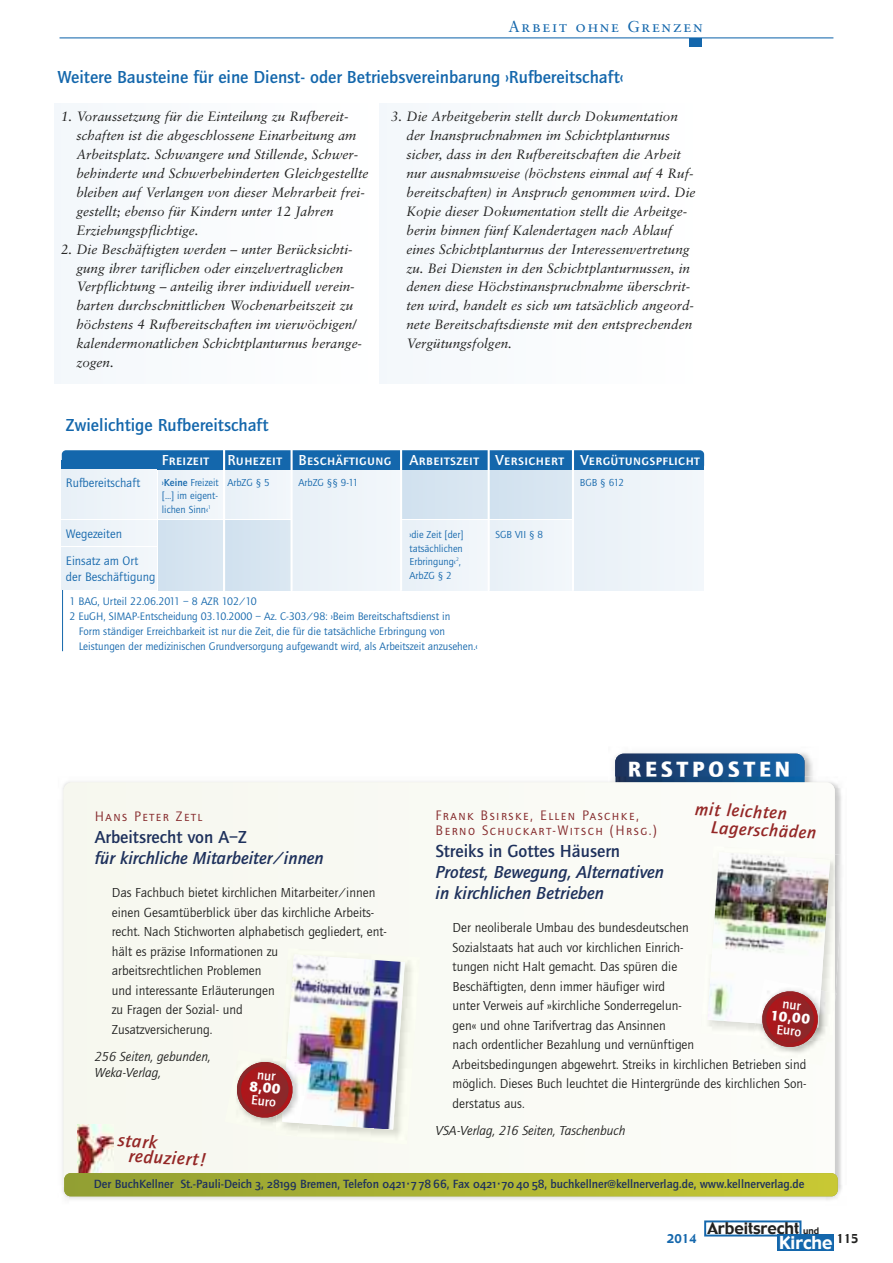
<style>
.page{position:relative;width:893px;height:1263px;background:#fff}
.page>*{position:absolute;margin:0;border:0;box-sizing:border-box;transform-origin:0 0}
.t1{font:900 22.8px "Quay Sans";letter-spacing:.175em;color:#fff}
.t2{font:italic 500 18.45px/14.9px "Quay Sans";color:#942726}
.t3{font:500 18px "Quay Sans";color:#1467ac}
.t4{font:italic 500 18px/21px "Quay Sans";color:#1e315c}
.t5{font:500 18px "Quay Sans";color:#1e315c}
.t6{font:italic 500 18px/18px "Quay Sans";color:#942726}
.t7{font:17.4px "Gadget";color:#fff}
.t8{font:15.75px "Sabon Roman SC";letter-spacing:.11em;color:#1467ac}
.t9{font:15.75px "Gadget";color:#222221}
.t10{font:500 15px "Quay Sans SC";letter-spacing:.025em;color:#fff}
.t11{font:900 14.4px "Quay Sans";color:#fff}
.t12{font:14.25px/15px "Quay Sans SC";letter-spacing:.105em;color:#862b2d}
.t13{font:500 13.8px "Quay Sans";color:#fff}
.t14{font:italic 13.5px/18.9px "Sabon";color:#222221}
.t15{font:13.5px/19.5px "Quay Sans";color:#222221}
.t16{font:italic 13.5px/16.5px "Quay Sans";color:#222221}
.t17{font:12.75px/27px "Quay Sans";color:#1467ac}
.t18{font:500 12.3px "Quay Sans";color:#1e315c}
.t19{font:12px "Gadget";color:#1467ac}
.t20{font:12px "Gadget";color:#222221}
.t21{font:11.25px "Quay Sans";color:#1467ac}
.t22{font:10.5px/13.5px "Quay Sans";color:#1467ac;text-align:justify}
.s1{font-weight:500}
.s2{font-family:"Quay Sans SC"}
.s3{font-size:8.85px}
</style>
<div class="page">
<hr style="left:62px;top:582px;width:1px;height:69px;background:#1467ac">
<div style="left:225px;top:521px;width:66px;height:69px;background:#d6e4f0"></div>
<div style="left:159px;top:521px;width:64px;height:69px;background:#d6e4f0"></div>
<div style="left:490px;top:521px;width:82px;height:69px;background:#edf3f9"></div>
<div style="left:402px;top:521px;width:86px;height:70px;background:#edf3f9"></div>
<div style="left:62px;top:521px;width:94px;height:25px;background:#edf3f9"></div>
<div style="left:292px;top:469px;width:109px;height:121px;background:#edf3f9"></div>
<div style="left:225px;top:469px;width:66px;height:49px;background:#edf3f9"></div>
<div style="left:159px;top:469px;width:64px;height:49px;background:#edf3f9"></div>
<div style="left:574px;top:469px;width:130px;height:121px;background:#edf3f9"></div>
<div style="left:490px;top:469px;width:82px;height:49px;background:#d6e4f0"></div>
<div style="left:402px;top:469px;width:86px;height:49px;background:#d6e4f0"></div>
<div style="left:62px;top:450px;width:642px;height:19px;background:#1467ac;border-radius:4px"></div>
<div style="left:62px;top:460px;width:642px;height:9px;background:#1467ac"></div>
<div style="left:62px;top:469px;width:94px;height:49px;background:#edf3f9"></div>
<div style="left:55px;top:103px;width:322px;height:280px;background:#f9fbfd"></div>
<div style="left:704px;top:1220px;width:97px;height:16px;border:2px solid #1467ac"></div>
<div style="left:777px;top:1234px;width:56px;height:17px;background:#1467ac"></div>
<hr style="left:60px;top:37px;width:773px;height:1px;background:#1467ac">
<div style="left:690px;top:38px;width:12px;height:9px;background:#1467ac"></div>
<div style="left:380px;top:104px;width:322px;height:280px;background:#f9fbfd"></div>
<img style="left:614px;top:752px;width:199px;height:24px">
<div style="left:615px;top:754px;width:189px;height:39px;background:linear-gradient(to right,#1e325c,#1465ab);border-radius:9px"></div>
<img style="left:610px;top:776px;width:208px;height:6px">
<img style="left:615px;top:776px;width:189px;height:6px">
<img style="left:661px;top:776px;width:76px;height:1px">
<div style="left:64px;top:782px;width:771px;height:411px;background:#f9faf4;border-radius:9px"></div>
<img style="left:77px;top:1125px;width:36px;height:48px">
<img style="left:836px;top:854px;width:6px;height:139px">
<div style="left:64px;top:1173px;width:774px;height:23px;background:linear-gradient(to right,#929f33,#c8c934);border-radius:6px"></div>
<img style="left:778px;top:1049px;width:29px;height:13px">
<div style="left:62px;top:548px;width:94px;height:42px;background:#edf3f9"></div>
<hr style="left:223px;top:450px;width:2px;height:141px;background:#fff">
<hr style="left:291px;top:450px;width:2px;height:141px;background:#fff">
<hr style="left:400px;top:450px;width:2px;height:141px;background:#fff">
<hr style="left:488px;top:450px;width:2px;height:141px;background:#fff">
<hr style="left:572px;top:450px;width:2px;height:141px;background:#fff">
<img style="left:236px;top:954px;width:169px;height:176px">
<img style="left:710px;top:852px;width:126px;height:197px">
<p class="t8" style="left:508px;top:20px;width:196px">Arbeit ohne Grenzen</p>
<h3 class="t3" style="left:57px;top:67px;width:568px">Weitere Bausteine für eine Dienst- oder Betriebsvereinbarung ›Rufbereitschaft‹</h3>
<p class="t14" style="left:76px;top:108px;width:294px;text-indent:-15px">1. Voraussetzung für die Einteilung zu Rufbereit&shy;schaften ist die abgeschlossene Einarbeitung am Arbeitsplatz. Schwangere und Stillende, Schwer&shy;behinderte und Schwerbehinderten Gleichgestellte bleiben auf Verlangen von dieser Mehrarbeit frei&shy;gestellt; ebenso für Kindern unter 12 Jahren Erziehungspflichtige.</p>
<p class="t14" style="left:76px;top:240px;width:287px;text-indent:-15px">2. Die Beschäftigten werden – unter Berücksichti&shy;gung ihrer tariflichen oder einzelvertraglichen Verpflichtung – anteilig ihrer individuell verein&shy;barten durchschnittlichen Wochenarbeitszeit zu höchstens 4 Rufbereitschaften im vierwöchigen/ kalendermonatlichen Schichtplanturnus herange&shy;zogen.</p>
<h3 class="t3" style="left:66px;top:414px;width:204px">Zwielichtige Rufbereitschaft</h3>
<p class="t14" style="left:406px;top:108px;width:291px;text-indent:-15px">3. Die Arbeitgeberin stellt durch Dokumentation der Inanspruchnahmen im Schichtplanturnus sicher, dass in den Rufbereitschaften die Arbeit nur ausnahmsweise (höchstens einmal auf 4 Ruf&shy;bereitschaften) in Anspruch genommen wird. Die Kopie dieser Dokumentation stellt die Arbeitge&shy;berin binnen fünf Kalendertagen nach Ablauf eines Schichtplanturnus der Interessenvertretung zu. Bei Diensten in den Schichtplanturnussen, in denen diese Höchstinanspruchnahme überschrit&shy;ten wird, handelt es sich um tatsächlich angeord&shy;nete Bereitschaftsdienste mit den entsprechenden Vergütungsfolgen.</p>
<p class="t17" style="left:66px;top:469px;width:76px">Rufbereitschaft</p>
<p class="t10" style="left:162px;top:451px;width:49px">Freizeit</p>
<p class="t22" style="left:162px;top:475px;width:58px">›<span class="s1">Keine</span> Freizeit […] im eigent&shy;lichen Sinn‹<sup>1</sup></p>
<p class="t17" style="left:66px;top:520px;width:74px">Wegezeiten<br>Einsatz am Ort</p>
<p class="t17" style="left:66px;top:563px;width:91px">der Beschäftigung</p>
<p class="t10" style="left:227px;top:451px;width:56px">Ruhezeit</p>
<p class="t22" style="left:227px;top:475px;width:44px">ArbZG § 5</p>
<p class="t10" style="left:298px;top:451px;width:94px">Beschäftigung</p>
<p class="t22" style="left:298px;top:475px;width:61px">ArbZG §§ 9-11</p>
<p class="t10" style="left:409px;top:451px;width:71px">Arbeitszeit</p>
<p class="t22" style="left:409px;top:528px;width:56px;text-align:left">›die Zeit [der] tatsächlichen<br>Erbringung‹<sup>2</sup>,<br>ArbZG § 2</p>
<p class="t21" style="left:69px;top:594px;width:189px">1 BAG, Urteil 22.06.2011 – 8 AZR 102/10</p>
<p class="t21" style="left:69px;top:609px;width:382px">2 EuGH, SIMAP-Entscheidung 03.10.2000 – Az. C-303/98: ›Beim Bereitschaftsdienst in</p>
<p class="t21" style="left:79px;top:624px;width:368px">Form ständiger Erreichbarkeit ist nur die Zeit, die für die tatsächliche Erbringung von</p>
<p class="t21" style="left:79px;top:639px;width:401px">Leistungen der medizinischen Grundversorgung aufgewandt wird, als Arbeitszeit anzusehen.‹</p>
<p class="t10" style="left:496px;top:451px;width:70px">Versichert</p>
<p class="t10" style="left:580px;top:451px;width:121px">Vergütungspflicht</p>
<p class="t22" style="left:580px;top:475px;width:46px">BGB § 612</p>
<p class="t22" style="left:496px;top:528px;width:49px">SGB VII § 8</p>
<p class="t12" style="left:95px;top:808px;width:109px">Hans Peter Zetl</p>
<h3 class="t5" style="left:95px;top:826px;width:154px">Arbeitsrecht von A–Z</h3>
<h3 class="t4" style="left:95px;top:847px;width:230px">für kirchliche Mitarbeiter/innen</h3>
<p class="t15" style="left:112px;top:883px;width:277px">Das Fachbuch bietet kirchlichen Mitarbeiter/innen einen Gesamtüberblick über das kirchliche Arbeits&shy;recht. Nach Stichworten alphabetisch gegliedert, ent&shy;hält es präzise Informationen zu<br>arbeitsrechtlichen Problemen<br>und interessante Erläuterungen<br>zu Fragen der Sozial- und<br>Zusatzversicherung.</p>
<p class="t16" style="left:95px;top:1048px;width:117px">256 Seiten, gebunden,<br>Weka-Verlag,</p>
<p class="t11" style="left:250px;top:1078px;width:33px;rotate:6deg">8,00</p>
<p class="t13" style="left:252px;top:1091px;width:26px;rotate:6deg">Euro</p>
<h2 class="t2" style="left:130px;top:1133px;width:79px;text-indent:-12px;rotate:3deg">stark reduziert!</h2>
<h1 class="t1" style="left:628px;top:755px;width:164px">RESTPOSTEN</h1>
<h3 class="t6" style="left:712px;top:800px;width:107px;text-indent:-17px;rotate:3deg">mit leichten<br>Lagerschäden</h3>
<p class="t12" style="left:436px;top:807px;width:223px">Frank Bsirske, Ellen Paschke,<br>Berno Schuckart-Witsch (Hrsg.)</p>
<h3 class="t5" style="left:436px;top:840px;width:186px">Streiks in Gottes Häusern</h3>
<h3 class="t4" style="left:436px;top:861px;width:230px">Protest, Bewegung, Alternativen in kirchlichen Betrieben</h3>
<p class="t15" style="left:453px;top:918px;width:355px">Der neoliberale Umbau des bundesdeutschen<br>Sozialstaats hat auch vor kirchlichen Einrich-<br>tungen nicht Halt gemacht. Das spüren die<br>Beschäftigten, denn immer häufiger wird<br>unter Verweis auf »kirchliche Sonderregelun-<br>gen« und ohne Tarifvertrag das Ansinnen<br>nach ordentlicher Bezahlung und vernünftigen<br>Arbeitsbedingungen abgewehrt. Streiks in kirchlichen Betrieben sind möglich. Dieses Buch leuchtet die Hintergründe des kirchlichen Son&shy;derstatus aus.</p>
<p class="t16" style="left:436px;top:1122px;width:191px">VSA-Verlag, 216 Seiten, Taschenbuch</p>
<p class="t11" style="left:772px;top:1006px;width:41px;rotate:6deg">10,00</p>
<p class="t13" style="left:777px;top:1021px;width:26px;rotate:6deg">Euro</p>
<p class="t18" style="left:94px;top:1176px;width:712px">Der BuchKellner St.-Pauli-Deich <span class="s2">3, 28199</span> Bremen, Telefon <span class="s2">0421 · 7 78 66</span>, Fax <span class="s2">0421 · 70 40 58</span>, buchkellner@kellnerverlag.de, www.kellnerverlag.de</p>
<p class="t9" style="left:707px;top:1218px;width:113px">Arbeitsrecht <span class="s3">und</span></p>
<p class="t19" style="left:667px;top:1231px;width:31px">2014</p>
<p class="t20" style="left:836px;top:1231px;width:24px">115</p>
<p class="t7" style="left:779px;top:1232px;width:55px">Kirche</p>
</div>
